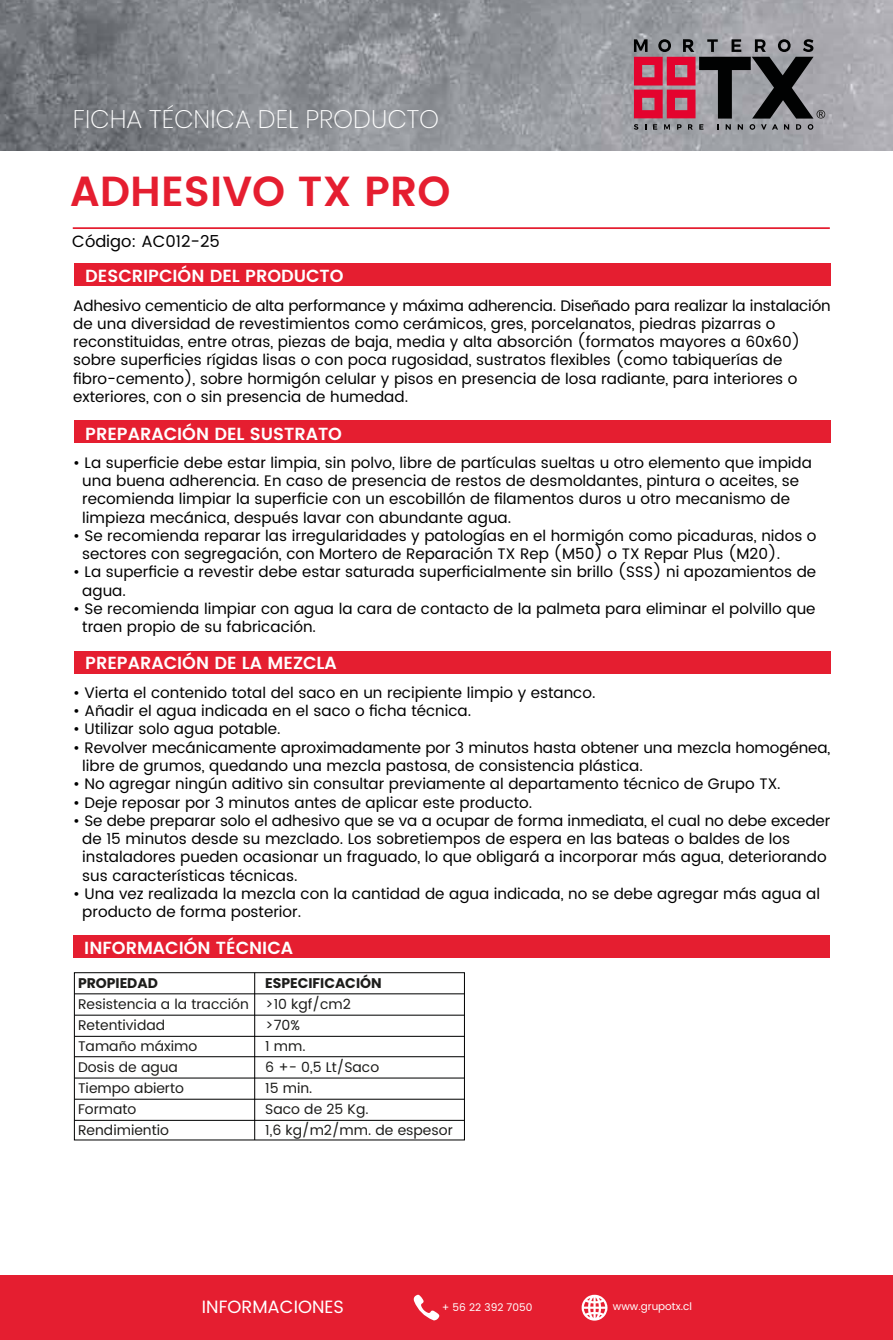
<style>
.page{position:relative;width:893px;height:1340px;background:#fff}
.page>*{position:absolute;margin:0;border:0;box-sizing:border-box;transform-origin:0 0}
.t1{font:600 42px "Poppins";color:#e51e30}
.t2{font:200 25.38px "Poppins";color:#fff}
.t3{font:17.85px "Poppins";color:#fff}
.t4{font:600 17.5px "Poppins";color:#fff}
.t5{font:16.28px "Poppins";color:#000}
.t6{font:15.22px/18.2px "Poppins";color:#000}
.t7{font:14px/21px "Poppins";color:#1d1d1b}
.t8{font:700 14px "Poppins";color:#1d1d1b}
.t9{font:10.5px "Poppins";color:#fff}
</style>
<div class="page">
<div style="left:74px;top:420px;width:757px;height:23px;background:#e51e30"></div>
<div style="left:74px;top:263px;width:757px;height:23px;background:#e51e30"></div>
<div style="left:74px;top:651px;width:757px;height:22px;background:#e51e30"></div>
<img style="left:0;top:0;width:892px;height:150px">
<div style="left:1px;top:1275px;width:892px;height:64px;background:#e51e30"></div>
<svg style="left:582px;top:1294px;width:25px;height:26px"></svg>
<svg style="left:414px;top:1294px;width:25px;height:26px"></svg>
<svg style="left:634px;top:39px;width:191px;height:91px;background:#85636d"></svg>
<hr style="left:73px;top:227px;width:757px;height:2px;background:#e51e30">
<div style="left:73px;top:935px;width:757px;height:23px;background:#e51e30"></div>
<div style="left:74px;top:972px;width:391px;height:168px;border:1px solid #010202"></div>
<hr style="left:75px;top:993px;width:390px;height:1px;background:#010202">
<hr style="left:75px;top:1035px;width:390px;height:1px;background:#010202">
<hr style="left:75px;top:1014px;width:390px;height:1px;background:#010202">
<hr style="left:75px;top:1056px;width:390px;height:1px;background:#010202">
<hr style="left:75px;top:1098px;width:390px;height:1px;background:#010202">
<hr style="left:75px;top:1077px;width:390px;height:1px;background:#010202">
<hr style="left:75px;top:1119px;width:389px;height:1px;background:#010202">
<hr style="left:254px;top:972px;width:1px;height:167px;background:#000">
<h2 class="t2" style="left:73px;top:105px;width:368px">FICHA TÉCNICA DEL PRODUCTO</h2>
<h1 class="t1" style="left:70px;top:160px;width:382px">ADHESIVO TX PRO</h1>
<p class="t5" style="left:72px;top:230px;width:149px">Código: AC012-25</p>
<p class="t4" style="left:85px;top:263px;width:260px">DESCRIPCIÓN DEL PRODUCTO</p>
<p class="t6" style="left:73px;top:296px;width:759px">Adhesivo cementicio de alta performance y máxima adherencia. Diseñado para realizar la instalación de una diversidad de revestimientos como cerámicos, gres, porcelanatos, piedras pizarras o reconstituidas, entre otras, piezas de baja, media y alta absorción (formatos mayores a 60x60) sobre superficies rígidas lisas o con poca rugosidad, sustratos flexibles (como tabiquerías de fibro-cemento), sobre hormigón celular y pisos en presencia de losa radiante, para interiores o exteriores, con o sin presencia de humedad.</p>
<p class="t4" style="left:85px;top:420px;width:258px">PREPARACIÓN DEL SUSTRATO</p>
<p class="t6" style="left:82px;top:454px;width:731px;text-indent:-9px">• La superficie debe estar limpia, sin polvo, libre de partículas sueltas u otro elemento que impida una buena adherencia. En caso de presencia de restos de desmoldantes, pintura o aceites, se recomienda limpiar la superficie con un escobillón de filamentos duros u otro mecanismo de limpieza mecánica, después lavar con abundante agua.</p>
<p class="t6" style="left:82px;top:527px;width:736px;text-indent:-9px">• Se recomienda reparar las irregularidades y patologías en el hormigón como picaduras, nidos o sectores con segregación, con Mortero de Reparación TX Rep (M50) o TX Repar Plus (M20).</p>
<p class="t6" style="left:82px;top:563px;width:735px;text-indent:-9px">• La superficie a revestir debe estar saturada superficialmente sin brillo (SSS) ni apozamientos de agua.</p>
<p class="t6" style="left:82px;top:600px;width:735px;text-indent:-9px">• Se recomienda limpiar con agua la cara de contacto de la palmeta para eliminar el polvillo que traen propio de su fabricación.</p>
<p class="t4" style="left:85px;top:650px;width:253px">PREPARACIÓN DE LA MEZCLA</p>
<p class="t6" style="left:73px;top:684px;width:524px">• Vierta el contenido total del saco en un recipiente limpio y estanco.</p>
<p class="t6" style="left:73px;top:702px;width:400px">• Añadir el agua indicada en el saco o ficha técnica.</p>
<p class="t6" style="left:73px;top:720px;width:209px">• Utilizar solo agua potable.</p>
<p class="t6" style="left:82px;top:738px;width:750px;text-indent:-9px">• Revolver mecánicamente aproximadamente por 3 minutos hasta obtener una mezcla homogénea, libre de grumos, quedando una mezcla pastosa, de consistencia plástica.</p>
<p class="t6" style="left:73px;top:775px;width:709px">• No agregar ningún aditivo sin consultar previamente al departamento técnico de Grupo TX.</p>
<p class="t6" style="left:73px;top:793px;width:461px">• Deje reposar por 3 minutos antes de aplicar este producto.</p>
<p class="t6" style="left:82px;top:812px;width:749px;text-indent:-9px">• Se debe preparar solo el adhesivo que se va a ocupar de forma inmediata, el cual no debe exceder de 15 minutos desde su mezclado. Los sobretiempos de espera en las bateas o baldes de los instaladores pueden ocasionar un fraguado, lo que obligará a incorporar más agua, deteriorando sus características técnicas.</p>
<p class="t6" style="left:82px;top:885px;width:739px;text-indent:-9px">• Una vez realizada la mezcla con la cantidad de agua indicada, no se debe agregar más agua al producto de forma posterior.</p>
<p class="t4" style="left:84px;top:935px;width:210px">INFORMACIÓN TÉCNICA</p>
<p class="t8" style="left:265px;top:975px;width:118px">ESPECIFICACIÓN</p>
<p class="t7" style="left:265px;top:994px;width:189px">&gt;10 kgf/cm2<br>&gt;70%<br>1 mm.<br>6 +- 0,5 Lt/Saco<br>15 min.<br>Saco de 25 Kg.<br>1,6 kg/m2/mm. de espesor</p>
<p class="t8" style="left:78px;top:975px;width:81px">PROPIEDAD</p>
<p class="t7" style="left:78px;top:994px;width:172px">Resistencia a la tracción<br>Retentividad<br>Tamaño máximo<br>Dosis de agua<br>Tiempo abierto<br>Formato<br>Rendimientio</p>
<p class="t3" style="left:202px;top:1293px;width:143px">INFORMACIONES</p>
<p class="t9" style="left:442px;top:1299px;width:92px">+ 56 22 392 7050</p>
<p class="t9" style="left:613px;top:1298px;width:80px">www.grupotx.cl</p>
</div>
